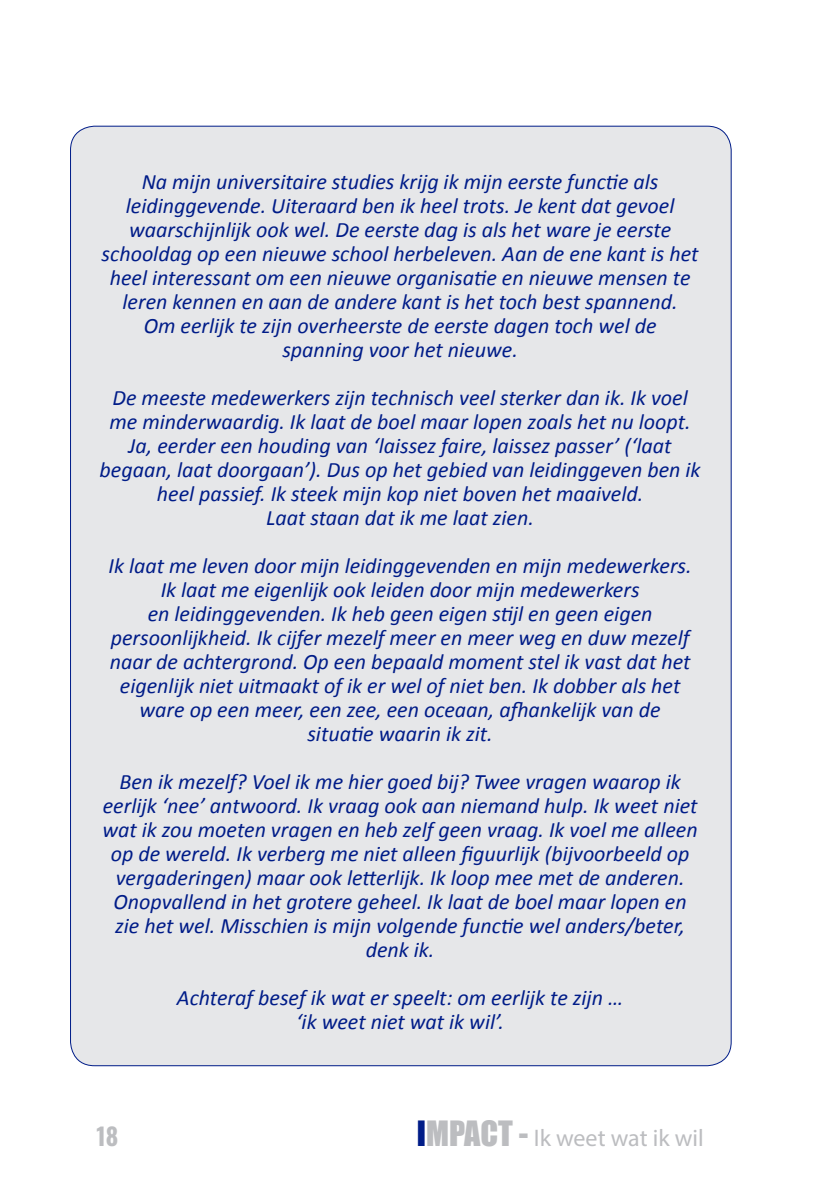
<style>
.page{position:relative;width:823px;height:1191px;background:#fff}
.page>*{position:absolute;margin:0;border:0;box-sizing:border-box;transform-origin:0 0}
.t1{font:24px "Myriad Pro";color:#bcbdc0}
.t2{font:700 24px "Oswald";color:#bcbdc0}
.t3{font:italic 22px/24px "Calibri";color:#001c88;text-align:center}
.s1{font-family:"Impact";font-size:32px;color:#001c88}
.s2{font-family:"Impact";font-size:32px}
</style>
<div class="page">
<div style="left:70px;top:126px;width:660px;height:939px;background:#e6e7e9;border-radius:24px"></div>
<p class="t3" style="left:102px;top:168px;width:598px">Na mijn universitaire studies krijg ik mijn eerste functie als leidinggevende. Uiteraard ben ik heel trots. Je kent dat gevoel waarschijnlijk ook wel. De eerste dag is als het ware je eerste schooldag op een nieuwe school herbeleven. Aan de ene kant is het heel interessant om een nieuwe organisatie en nieuwe mensen te leren kennen en aan de andere kant is het toch best spannend.<br>Om eerlijk te zijn overheerste de eerste dagen toch wel de spanning voor het nieuwe.</p>
<p class="t3" style="left:100px;top:384px;width:602px">De meeste medewerkers zijn technisch veel sterker dan ik. Ik voel me minderwaardig. Ik laat de boel maar lopen zoals het nu loopt.<br>Ja, eerder een houding van ‘laissez faire, laissez passer’ (‘laat begaan, laat doorgaan’). Dus op het gebied van leidinggeven ben ik heel passief. Ik steek mijn kop niet boven het maaiveld.<br>Laat staan dat ik me laat zien.</p>
<p class="t3" style="left:108px;top:552px;width:584px">Ik laat me leven door mijn leidinggevenden en mijn medewerkers.<br>Ik laat me eigenlijk ook leiden door mijn medewerkers<br>en leidinggevenden. Ik heb geen eigen stijl en geen eigen persoonlijkheid. Ik cijfer mezelf meer en meer weg en duw mezelf naar de achtergrond. Op een bepaald moment stel ik vast dat het eigenlijk niet uitmaakt of ik er wel of niet ben. Ik dobber als het ware op een meer, een zee, een oceaan, afhankelijk van de situatie waarin ik zit.</p>
<p class="t3" style="left:102px;top:768px;width:596px">Ben ik mezelf? Voel ik me hier goed bij? Twee vragen waarop ik eerlijk ‘nee’ antwoord. Ik vraag ook aan niemand hulp. Ik weet niet wat ik zou moeten vragen en heb zelf geen vraag. Ik voel me alleen op de wereld. Ik verberg me niet alleen figuurlijk (bijvoorbeeld op vergaderingen) maar ook letterlijk. Ik loop mee met de anderen.<br>Onopvallend in het grotere geheel. Ik laat de boel maar lopen en zie het wel. Misschien is mijn volgende functie wel anders/beter, denk ik.</p>
<p class="t3" style="left:177px;top:984px;width:447px">Achteraf besef ik wat er speelt: om eerlijk te zijn …</p>
<p class="t3" style="left:296px;top:1008px;width:209px">‘ik weet niet wat ik wil’.</p>
<p class="t2" style="left:96px;top:1123px;width:23px">18</p>
<p class="t1" style="left:416px;top:1122px;width:288px"><span class="s1">I</span><span class="s2">MPACT -</span> Ik weet wat ik wil</p>
</div>
